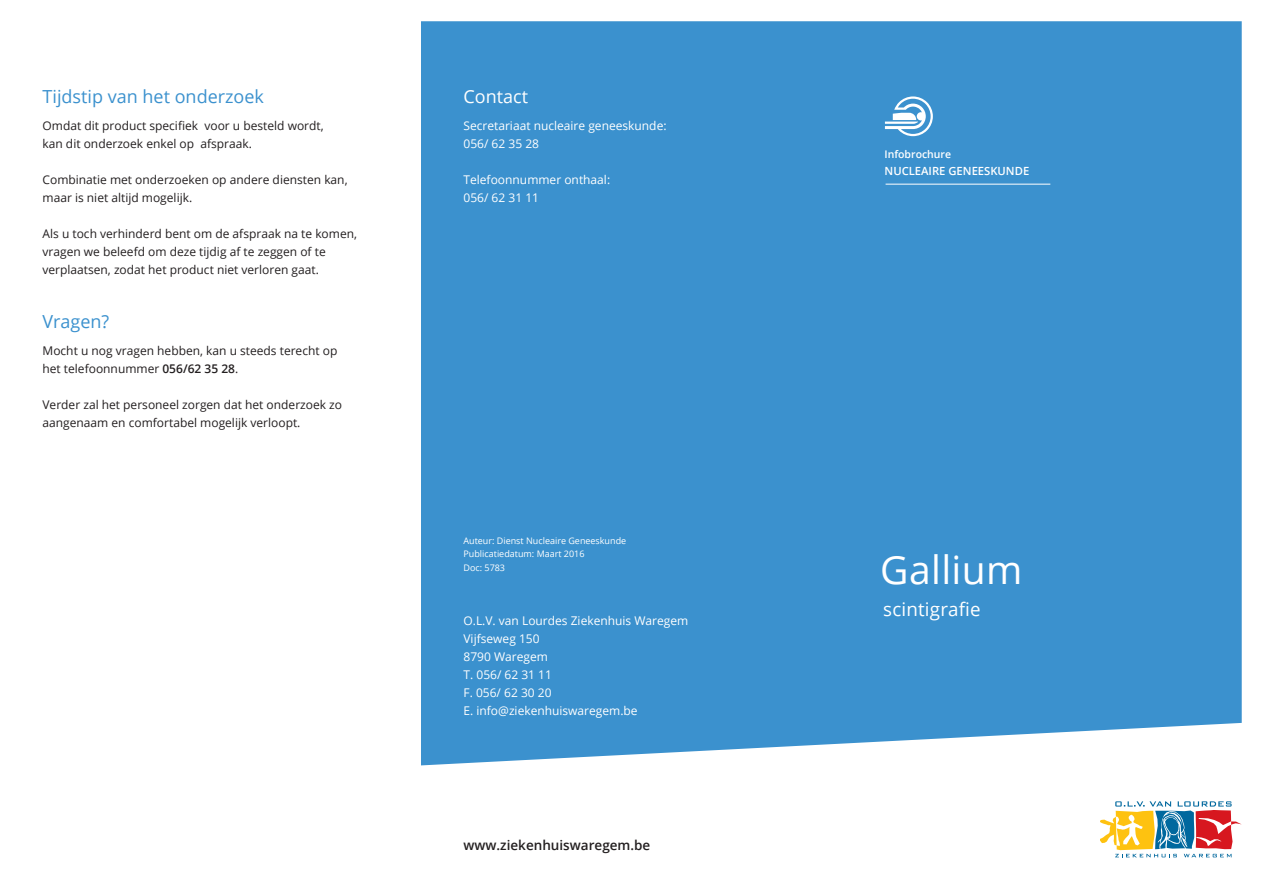
<style>
.page{position:relative;width:1263px;height:893px;background:#fff}
.page>*{position:absolute;margin:0;border:0;box-sizing:border-box;transform-origin:0 0}
.t1{font:39px "Open Sans";letter-spacing:.01em;color:#fff}
.t2{font:18.75px "Open Sans";letter-spacing:.01em;color:#fff}
.t3{font:18px "Open Sans";color:#3b91ce}
.t4{font:18px "Open Sans";color:#fff}
.t5{font:600 13.5px "Open Sans";color:#231f20}
.t6{font:12px/18px "Open Sans";color:#231f20}
.t7{font:12px/18px "Open Sans";color:#fff}
.t8{font:600 11.25px "Open Sans";color:#fff}
.t9{font:600 10.5px "Open Sans";color:#fff}
.t10{font:9px/13.5px "Open Sans";color:#fff}
.s1{font-weight:600}
</style>
<div class="page">
<div style="left:421px;top:21px;width:821px;height:744px;background:#3b91ce"></div>
<hr style="left:885px;top:184px;width:165px;height:1px;background:#fff">
<svg style="left:885px;top:96px;width:48px;height:40px"></svg>
<svg style="left:1100px;top:801px;width:142px;height:56px"></svg>
<h3 class="t3" style="left:43px;top:84px;width:223px">Tijdstip van het onderzoek</h3>
<p class="t6" style="left:43px;top:116px;width:283px">Omdat dit product specifiek voor u besteld wordt, kan dit onderzoek enkel op afspraak.</p>
<p class="t6" style="left:43px;top:170px;width:307px">Combinatie met onderzoeken op andere diensten kan, maar is niet altijd mogelijk.</p>
<p class="t6" style="left:43px;top:224px;width:316px">Als u toch verhinderd bent om de afspraak na te komen, vragen we beleefd om deze tijdig af te zeggen of te verplaatsen, zodat het product niet verloren gaat.</p>
<h3 class="t3" style="left:43px;top:309px;width:68px">Vragen?</h3>
<p class="t6" style="left:43px;top:341px;width:296px">Mocht u nog vragen hebben, kan u steeds terecht op het telefoonnummer <span class="s1">056/62 35 28</span>.</p>
<p class="t6" style="left:43px;top:395px;width:301px">Verder zal het personeel zorgen dat het onderzoek zo aangenaam en comfortabel mogelijk verloopt.</p>
<h3 class="t4" style="left:463px;top:84px;width:66px">Contact</h3>
<p class="t7" style="left:463px;top:116px;width:205px">Secretariaat nucleaire geneeskunde:<br>056/ 62 35 28</p>
<p class="t7" style="left:463px;top:170px;width:148px">Telefoonnummer onthaal:<br>056/ 62 31 11</p>
<p class="t10" style="left:463px;top:534px;width:164px">Auteur: Dienst Nucleaire Geneeskunde<br>Publicatiedatum: Maart 2016<br>Doc: 5783</p>
<p class="t7" style="left:463px;top:611px;width:226px">O.L.V. van Lourdes Ziekenhuis Waregem<br>Vijfseweg 150<br>8790 Waregem<br>T. 056/ 62 31 11<br>F. 056/ 62 30 20<br>E. info@ziekenhuiswaregem.be</p>
<p class="t5" style="left:463px;top:836px;width:188px">www.ziekenhuiswaregem.be</p>
<p class="t9" style="left:884px;top:147px;width:68px">Infobrochure</p>
<p class="t8" style="left:884px;top:163px;width:146px">NUCLEAIRE GENEESKUNDE</p>
<h1 class="t1" style="left:880px;top:543px;width:144px">Gallium</h1>
<h2 class="t2" style="left:883px;top:596px;width:99px">scintigrafie</h2>
</div>
